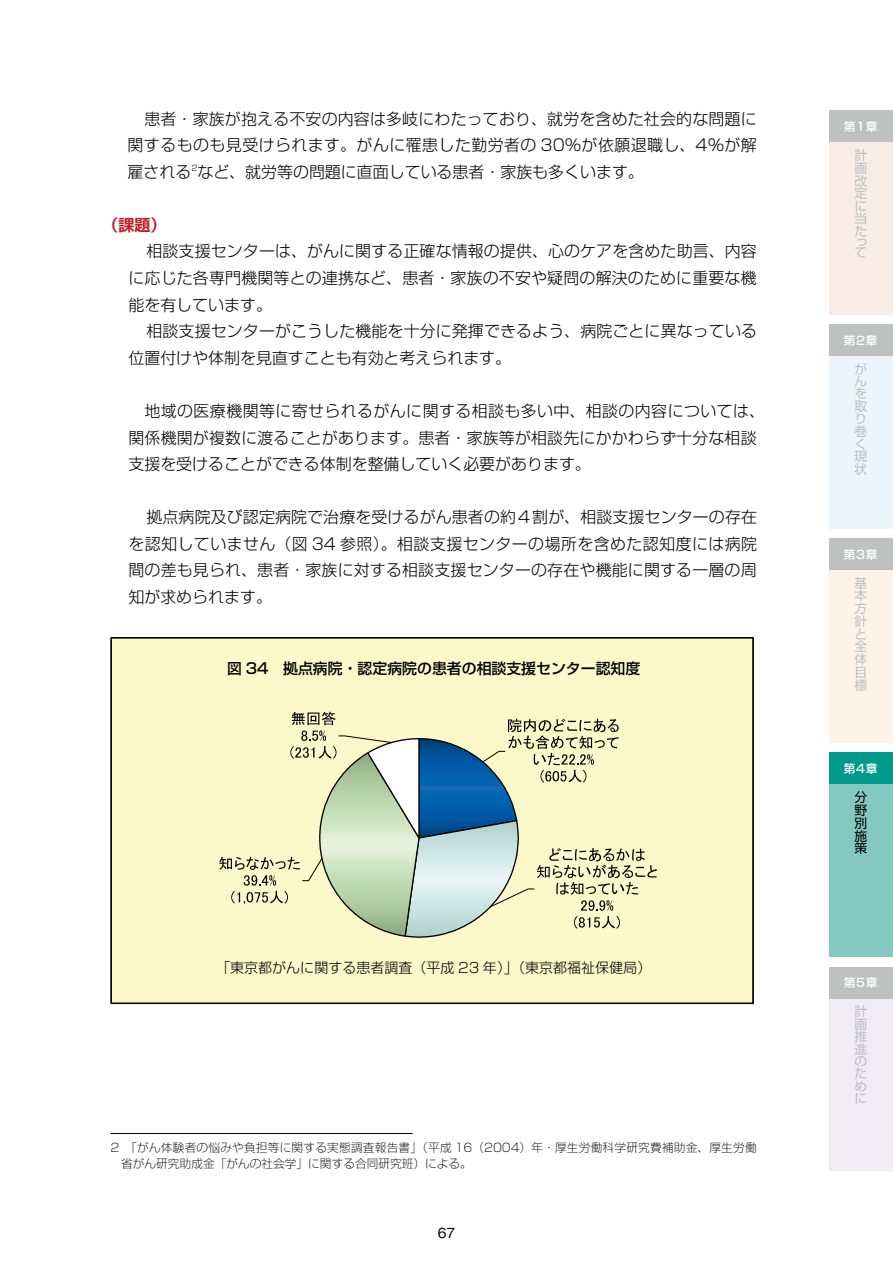
<style>
.page{position:relative;width:893px;height:1263px;background:#fff}
.page>*{position:absolute;margin:0;border:0;box-sizing:border-box;transform-origin:0 0}
.t1{font:300 15.9px/26.5px "Shin Go Pr 5";letter-spacing:.01em;color:#000;text-align:justify}
.t2{font:700 15.9px "Shin Go Pr 5 De";color:#c11920}
.t3{font:500 14.85px "Shin Go Pr 5";color:#000}
.t4{font:300 14.1px "Shin Go Pro";color:#000}
.t5{font:500 13.8px "Gothic BBB Pro";color:#000}
.t6{font:12.75px/12.6px "Shin Go Pro";color:#bfc0c0;text-align:justify}
.t7{font:12.75px/12.8px "Shin Go Pro";color:#000;text-align:justify}
.t8{font:300 expanded 11.7px/15.9px "Shin Go Pr 5";letter-spacing:.015em;color:#000}
.t9{font:500 11.7px "Shin Go Pro";letter-spacing:.07em;color:#fff}
</style>
<div class="page">
<div style="left:829px;top:114px;width:64px;height:201px;background:#f9ece4"></div>
<div style="left:829px;top:328px;width:64px;height:201px;background:#eaf6fc"></div>
<div style="left:829px;top:541px;width:64px;height:202px;background:#fdf3e7"></div>
<div style="left:829px;top:755px;width:64px;height:201px;background:#83c9c2"></div>
<div style="left:829px;top:969px;width:64px;height:201px;background:#efecf5"></div>
<div style="left:829px;top:111px;width:64px;height:31px;background:#bfc0c0"></div>
<div style="left:829px;top:325px;width:64px;height:31px;background:#bfc0c0"></div>
<div style="left:829px;top:539px;width:64px;height:31px;background:#bfc0c0"></div>
<div style="left:829px;top:753px;width:64px;height:31px;background:#00998a"></div>
<div style="left:829px;top:967px;width:64px;height:31px;background:#bfc0c0"></div>
<hr style="left:111px;top:1133px;width:301px;height:1px;background:#000">
<div style="left:111px;top:638px;width:642px;height:365px;background:#fcf8ca"></div>
<svg style="left:219px;top:712px;width:438px;height:226px"></svg>
<p class="t1" style="left:128px;top:104px;width:631px;text-indent:17px">患者・家族が抱える不安の内容は多岐にわたっており、就労を含めた社会的な問題に関するものも見受けられます。がんに罹患した勤労者の 30％が依願退職し、4％が解雇される<sup>2</sup>など、就労等の問題に直面している患者・家族も多くいます。</p>
<p class="t2" style="left:103px;top:212px;width:65px">（課題）</p>
<p class="t1" style="left:128px;top:237px;width:630px;text-indent:18px">相談支援センターは、がんに関する正確な情報の提供、心のケアを含めた助言、内容に応じた各専門機関等との連携など、患者・家族の不安や疑問の解決のために重要な機能を有しています。</p>
<p class="t1" style="left:128px;top:316px;width:630px;text-indent:18px">相談支援センターがこうした機能を十分に発揮できるよう、病院ごとに異なっている位置付けや体制を見直すことも有効と考えられます。</p>
<p class="t1" style="left:128px;top:396px;width:638px;text-align:left;text-indent:16px">地域の医療機関等に寄せられるがんに関する相談も多い中、相談の内容については、関係機関が複数に渡ることがあります。患者・家族等が相談先にかかわらず十分な相談支援を受けることができる体制を整備していく必要があります。</p>
<p class="t1" style="left:128px;top:502px;width:630px;text-indent:18px">拠点病院及び認定病院で治療を受けるがん患者の約４割が、相談支援センターの存在を認知していません（図 34 参照）。相談支援センターの場所を含めた認知度には病院間の差も見られ、患者・家族に対する相談支援センターの存在や機能に関する一層の周知が求められます。</p>
<p class="t3" style="left:227px;top:656px;width:415px">図 34　拠点病院・認定病院の患者の相談支援センター認知度</p>
<p class="t4" style="left:216px;top:956px;width:437px">「東京都がんに関する患者調査（平成 23 年）」（東京都福祉保健局）</p>
<p class="t8" style="left:121px;top:1139px;width:637px;text-indent:-11px">2　「がん体験者の悩みや負担等に関する実態調査報告書」（平成 16（2004）年・厚生労働科学研究費補助金、厚生労働省がん研究助成金「がんの社会学」に関する合同研究班）による。</p>
<p class="t5" style="left:438px;top:1222px;width:19px">67</p>
<p class="t9" style="left:844px;top:117px;width:35px">第1章</p>
<p class="t6" style="left:854px;top:147px;width:14px">計画改定に当た</p>
<p class="t6" style="left:854px;top:235px;width:14px;line-height:10.5px">って</p>
<p class="t9" style="left:844px;top:331px;width:35px">第2章</p>
<p class="t6" style="left:854px;top:361px;width:14px;text-align:left">がんを取り巻く現状</p>
<p class="t9" style="left:844px;top:545px;width:35px">第3章</p>
<p class="t6" style="left:854px;top:575px;width:14px">基本方針と全体目標</p>
<p class="t9" style="left:844px;top:759px;width:35px">第4章</p>
<p class="t7" style="left:854px;top:790px;width:14px">分野別施策</p>
<p class="t9" style="left:844px;top:973px;width:35px">第5章</p>
<p class="t6" style="left:854px;top:1003px;width:14px">計画推進のために</p>
</div>
